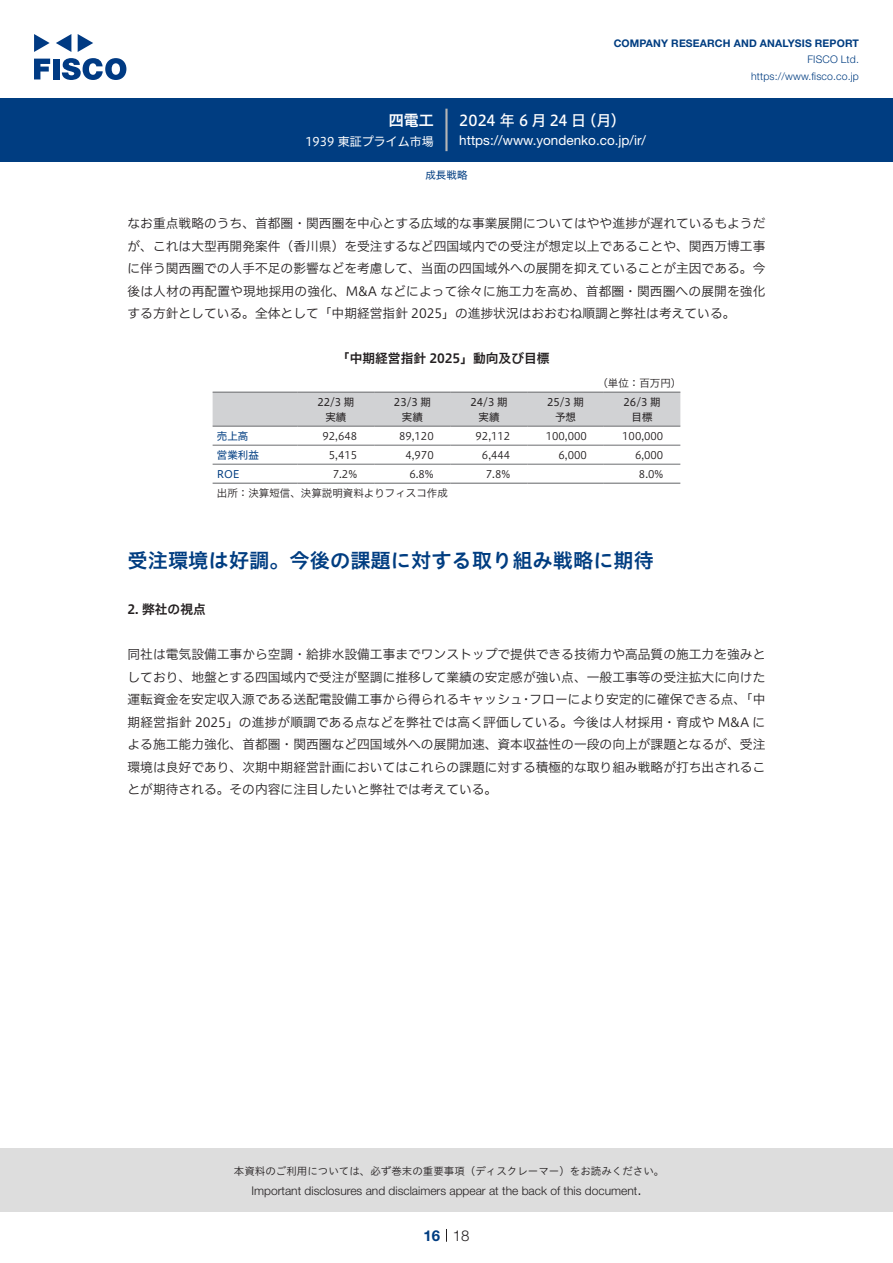
<style>
.page{position:relative;width:893px;height:1263px;background:#fff}
.page>*{position:absolute;margin:0;border:0;box-sizing:border-box;transform-origin:0 0}
.中タイトル{font:20.25px "Hiragino UD Sans Std W6";color:#003d81}
.t1{font:15px "Hiragino UD Sans F Std N W5";letter-spacing:-.005em;color:#fff}
.t2{font:300 15px "Helvetica Neue LT Std";color:#231f20}
.t3{font:15px "Hiragino UD Sans F Std N W6";color:#fff}
.t4{font:700 15px "Helvetica Neue LT Std";color:#003d81}
.t5{font:13.5px "Helvetica Neue LT Std";color:#fff}
.本文{font:12.75px/22.5px "Hiragino UD Sans F Std N W3";color:#231f20;text-align:justify}
.チャートタイトル{font:12.75px "Hiragino UD Sans F Std N W6";color:#231f20}
.小タイトル{font:12.75px "Hiragino UD Sans F Std N W6";color:#231f20}
.t6{font:300 12px "Helvetica Neue LT Std";color:#231f20}
.t7{font:12px "Hiragino UD Sans F Std N W4";color:#fff}
.表数字{font:10.5px "Hiragino UD Sans F Std N W3";color:#231f20}
.t8{font:10.5px "Hiragino UD Sans Std W3";color:#231f20}
.表上{font:10.5px "Hiragino UD Sans F Std N W4";color:#231f20}
.t9{font:700 10.5px "Helvetica Neue LT Std";letter-spacing:.015em;color:#003d81}
.t10{font:300 10.5px/16.5px "Helvetica Neue LT Std";letter-spacing:.015em;color:#003d81;text-align:right}
.表組み基本スタイル{font:10.5px "Hiragino UD Sans F Std N W3";color:#231f20}
.表左{font:10.5px "Hiragino UD Sans F Std N W4";color:#003d81}
.表単位{font:10.5px "Hiragino UD Sans F Std N W3";color:#231f20}
.ヘッダー{font:10.5px "Hiragino UD Sans F Std N W4";color:#003d81}
</style>
<div class="page">
<div style="left:0;top:1148px;width:893px;height:64px;background:#ddd"></div>
<svg style="left:34px;top:59px;width:16px;height:20px"></svg>
<div style="left:53px;top:59px;width:6px;height:20px;background:#003a83"></div>
<svg style="left:62px;top:58px;width:64px;height:22px"></svg>
<svg style="left:34px;top:34px;width:16px;height:18px"></svg>
<svg style="left:78px;top:34px;width:15px;height:18px"></svg>
<svg style="left:56px;top:34px;width:15px;height:18px"></svg>
<div style="left:0;top:98px;width:893px;height:64px;background:#003d81"></div>
<hr style="left:445px;top:109px;width:3px;height:42px;background:#b5b5b6">
<svg style="left:446px;top:1229px;width:1px;height:13px"></svg>
<div style="left:213px;top:393px;width:467px;height:33px;background:#d1d2d4"></div>
<hr style="left:213px;top:426px;width:85px;height:1px;background:#6c6d70">
<hr style="left:298px;top:426px;width:76px;height:1px;background:#6c6d70">
<hr style="left:374px;top:426px;width:77px;height:1px;background:#6c6d70">
<hr style="left:451px;top:426px;width:76px;height:1px;background:#6c6d70">
<hr style="left:527px;top:426px;width:77px;height:1px;background:#6c6d70">
<hr style="left:604px;top:426px;width:76px;height:1px;background:#6c6d70">
<hr style="left:213px;top:445px;width:85px;height:1px;background:#6c6d70">
<hr style="left:298px;top:445px;width:76px;height:1px;background:#6c6d70">
<hr style="left:374px;top:445px;width:77px;height:1px;background:#6c6d70">
<hr style="left:451px;top:445px;width:76px;height:1px;background:#6c6d70">
<hr style="left:527px;top:445px;width:77px;height:1px;background:#6c6d70">
<hr style="left:604px;top:445px;width:76px;height:1px;background:#6c6d70">
<hr style="left:213px;top:464px;width:85px;height:1px;background:#6c6d70">
<hr style="left:298px;top:464px;width:76px;height:1px;background:#6c6d70">
<hr style="left:374px;top:464px;width:77px;height:1px;background:#6c6d70">
<hr style="left:451px;top:464px;width:76px;height:1px;background:#6c6d70">
<hr style="left:527px;top:464px;width:77px;height:1px;background:#6c6d70">
<hr style="left:604px;top:464px;width:76px;height:1px;background:#6c6d70">
<hr style="left:213px;top:392px;width:85px;height:1px;background:#6c6d70">
<hr style="left:298px;top:392px;width:76px;height:1px;background:#6c6d70">
<hr style="left:374px;top:392px;width:77px;height:1px;background:#6c6d70">
<hr style="left:451px;top:392px;width:76px;height:1px;background:#6c6d70">
<hr style="left:527px;top:392px;width:77px;height:1px;background:#6c6d70">
<hr style="left:604px;top:392px;width:76px;height:1px;background:#6c6d70">
<hr style="left:213px;top:483px;width:85px;height:1px;background:#6c6d70">
<hr style="left:298px;top:483px;width:76px;height:1px;background:#6c6d70">
<hr style="left:374px;top:483px;width:77px;height:1px;background:#6c6d70">
<hr style="left:451px;top:483px;width:76px;height:1px;background:#6c6d70">
<hr style="left:527px;top:483px;width:77px;height:1px;background:#6c6d70">
<hr style="left:604px;top:483px;width:76px;height:1px;background:#6c6d70">
<p class="t3" style="left:389px;top:109px;width:46px">四電工</p>
<p class="t7" style="left:305px;top:132px;width:130px">1939 東証プライム市場</p>
<p class="t9" style="left:614px;top:37px;width:247px">COMPANY RESEARCH AND ANALYSIS REPORT</p>
<p class="t10" style="left:751px;top:51px;width:109px">FISCO Ltd. https://www.fisco.co j p.</p>
<p class="t1" style="left:581px;top:109px;width:46px">（月(</p>
<p class="t1" style="left:459px;top:109px;width:128px">2024 年 6 月 24 日</p>
<p class="t5" style="left:459px;top:132px;width:188px">https://www.yondenko. c o j p. /i r/</p>
<p class="ヘッダー" style="left:425px;top:167px;width:43px">成長戦略</p>
<p class="本文" style="left:128px;top:211px;width:639px">なお重点戦略のうち、首都圏・関西圏を中心とする広域的な事業展開についてはやや進捗が遅れているもようだが、これは大型再開発案件（香川県）を受注するなど四国域内での受注が想定以上であることや、関西万博工事に伴う関西圏での人手不足の影響などを考慮して、当面の四国域外への展開を抑えていることが主因である。今後は人材の再配置や現地採用の強化、M&amp;A などによって徐々に施工力を高め、首都圏・関西圏への展開を強化する方針としている。全体として「中期経営指針 2025」の進捗状況はおおむね順調と弊社は考えている。</p>
<p class="チャートタイトル" style="left:337px;top:349px;width:214px">「中期経営指針 2025」動向及び目標</p>
<p class="表単位" style="left:597px;top:375px;width:85px">（単位：百万円(</p>
<p class="表上" style="left:317px;top:394px;width:39px">22/3 期</p>
<p class="表上" style="left:325px;top:409px;width:22px">実績</p>
<p class="表上" style="left:394px;top:394px;width:39px">23/3 期</p>
<p class="表上" style="left:402px;top:409px;width:22px">実績</p>
<p class="表上" style="left:470px;top:394px;width:39px">24/3 期</p>
<p class="表上" style="left:478px;top:409px;width:22px">実績</p>
<p class="表上" style="left:547px;top:394px;width:39px">25/3 期</p>
<p class="表上" style="left:555px;top:409px;width:22px">予想</p>
<p class="表上" style="left:624px;top:394px;width:39px">26/3 期</p>
<p class="表上" style="left:632px;top:409px;width:22px">目標</p>
<p class="表数字" style="left:622px;top:428px;width:43px">100,000</p>
<p class="表左" style="left:217px;top:428px;width:33px">売上高</p>
<p class="表数字" style="left:322px;top:428px;width:36px">92,648</p>
<p class="表数字" style="left:399px;top:428px;width:36px">89,120</p>
<p class="表数字" style="left:476px;top:428px;width:36px">92,112</p>
<p class="表数字" style="left:546px;top:428px;width:43px">100,000</p>
<p class="表左" style="left:217px;top:447px;width:43px">営業利益</p>
<p class="表数字" style="left:329px;top:447px;width:30px">5,415</p>
<p class="表数字" style="left:405px;top:447px;width:30px">4,970</p>
<p class="表数字" style="left:482px;top:447px;width:30px">6,444</p>
<p class="表数字" style="left:558px;top:447px;width:30px">6,000</p>
<p class="表数字" style="left:635px;top:447px;width:30px">6,000</p>
<p class="表数字" style="left:409px;top:466px;width:26px">6.8%</p>
<p class="表数字" style="left:333px;top:466px;width:26px">7.2%</p>
<p class="表左" style="left:217px;top:466px;width:24px">ROE</p>
<p class="表組み基本スタイル" style="left:217px;top:485px;width:232px">出所：決算短信、決算説明資料よりフィスコ作成</p>
<p class="表数字" style="left:486px;top:466px;width:26px">7.8%</p>
<p class="表数字" style="left:639px;top:466px;width:26px">8.0%</p>
<p class="中タイトル" style="left:128px;top:545px;width:528px">受注環境は好調。今後の課題に対する取り組み戦略に期待</p>
<p class="小タイトル" style="left:128px;top:599px;width:80px">2. 弊社の視点</p>
<p class="本文" style="left:128px;top:642px;width:639px;text-align:right">同社は電気設備工事から空調・給排水設備工事までワンストップで提供できる技術力や高品質の施工力を強みとしており、地盤とする四国域内で受注が堅調に推移して業績の安定感が強い点、一般工事等の受注拡大に向けたフローにより安定的に確保できる点、「中</p>
<p class="本文" style="left:128px;top:687px;width:639px;text-align:left">運転資金を安定収入源である送配電設備工事から得られるキャッシュ<br>期経営指針 2025」の進捗が順調である点などを弊社では高く評価している。今後は人材採用・育成や M&amp;A による施工能力強化、首都圏・関西圏など四国域外への展開加速、資本収益性の一段の向上が課題となるが、受注環境は良好であり、次期中期経営計画においてはこれらの課題に対する積極的な取り組み戦略が打ち出されることが期待される。その内容に注目したいと弊社では考えている。</p>
<p class="本文" style="left:520px;top:687px;width:14px">・</p>
<p class="t8" style="left:234px;top:1163px;width:432px">本資料のご利用については、必ず巻末の重要事項（ディスクレーマー）をお読みください。</p>
<p class="t2" style="left:637px;top:1180px;width:6px">.</p>
<p class="t6" style="left:251px;top:1183px;width:387px">Important disclosures and disclaimers appear at the back of this document</p>
<p class="t4" style="left:423px;top:1226px;width:18px">16</p>
<p class="t2" style="left:453px;top:1226px;width:18px">18</p>
</div>
